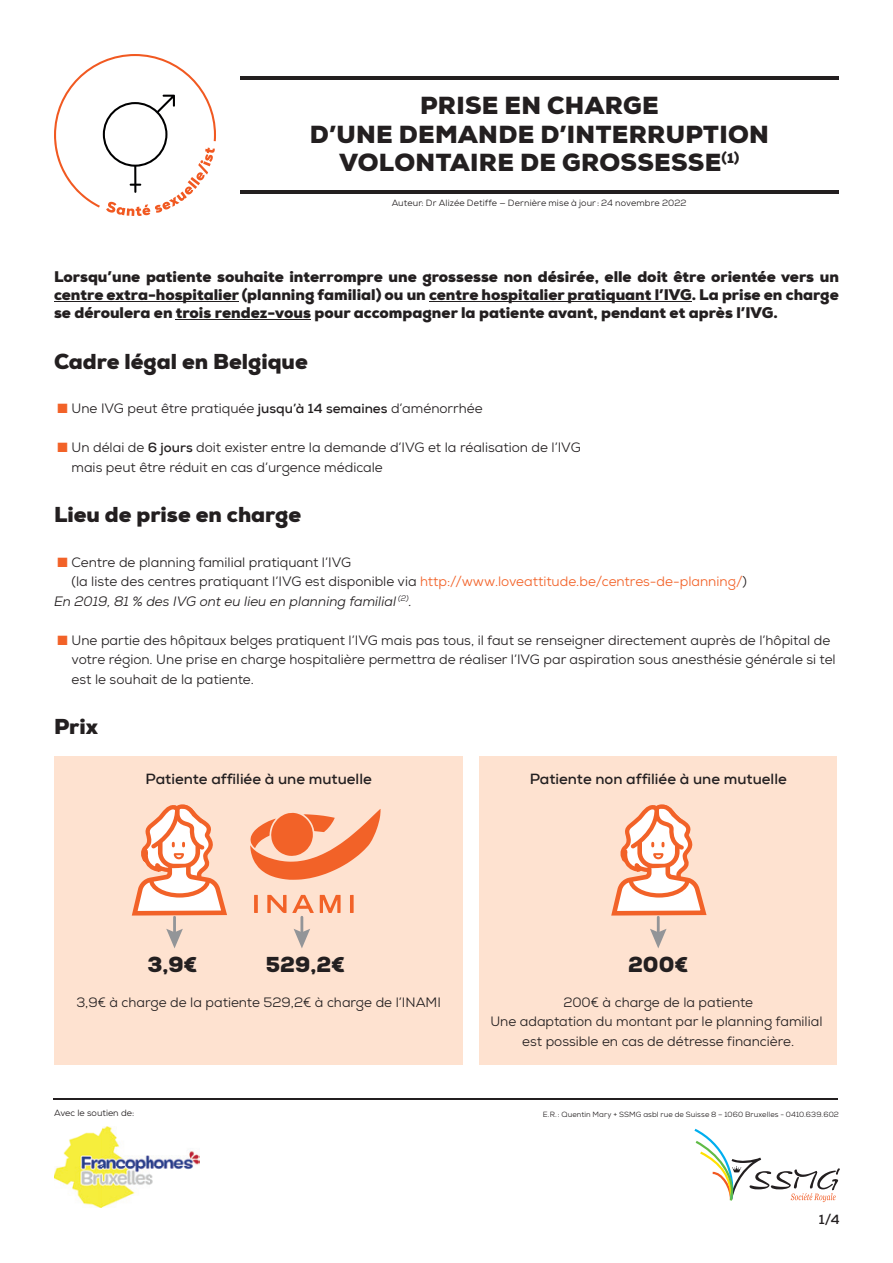
<style>
.page{position:relative;width:893px;height:1263px;background:#fff}
.page>*{position:absolute;margin:0;border:0;box-sizing:border-box;transform-origin:0 0}
.t1{font:900 24px/28.8px "Nexa";letter-spacing:.015em;color:#231f20;text-align:center}
.t2{font:900 21px "Nexa";color:#231f20}
.t3{font:900 15px/18px "Nexa";color:#231f20;text-align:justify}
.t4{font:700 15px "Nexa";color:#231f20}
.t5{font:13.5px/19.5px "Nexa";color:#231f20}
.t6{font:italic 13.5px "Nexa";color:#231f20}
.t7{font:700 13.5px "Nexa";color:#231f20}
.t8{font:9px "Nexa";letter-spacing:.01em;color:#231f20}
.t9{font:7.5px "Nexa";letter-spacing:.015em;color:#231f20}
.s1{color:#f26228}
.s2{font-weight:700}
</style>
<div class="page">
<svg style="left:694px;top:1129px;width:146px;height:73px"></svg>
<hr style="left:53px;top:1098px;width:785px;height:2px;background:#231f20">
<img style="left:54px;top:1127px;width:145px;height:80px">
<svg style="left:54px;top:54px;width:162px;height:162px"></svg>
<hr style="left:241px;top:191px;width:598px;height:3px;background:#231f20">
<hr style="left:241px;top:76px;width:598px;height:3px;background:#231f20">
<hr style="left:54px;top:301px;width:185px;height:1px;background:#231f20">
<hr style="left:429px;top:301px;width:263px;height:1px;background:#231f20">
<hr style="left:176px;top:319px;width:135px;height:1px;background:#231f20">
<div style="left:55px;top:756px;width:408px;height:308px;background:#fee2d0"></div>
<div style="left:479px;top:756px;width:358px;height:308px;background:#fee2d0"></div>
<svg style="left:131px;top:804px;width:96px;height:113px"></svg>
<svg style="left:611px;top:804px;width:96px;height:114px"></svg>
<hr style="left:173px;top:917px;width:3px;height:18px;background:#939598">
<svg style="left:166px;top:929px;width:17px;height:19px"></svg>
<svg style="left:250px;top:809px;width:131px;height:71px"></svg>
<svg style="left:320px;top:895px;width:21px;height:18px"></svg>
<svg style="left:267px;top:895px;width:47px;height:18px"></svg>
<svg style="left:254px;top:895px;width:4px;height:18px"></svg>
<svg style="left:350px;top:895px;width:4px;height:18px"></svg>
<hr style="left:300px;top:917px;width:3px;height:18px;background:#939598">
<svg style="left:294px;top:929px;width:16px;height:19px"></svg>
<hr style="left:657px;top:917px;width:3px;height:18px;background:#939598">
<svg style="left:650px;top:929px;width:17px;height:19px"></svg>
<h1 class="t1" style="left:310px;top:91px;width:460px">PRISE EN CHARGE<br>D’UNE DEMANDE D’INTERRUPTION<br>VOLONTAIRE DE GROSSESSE<sup>(1)</sup></h1>
<p class="t8" style="left:392px;top:197px;width:296px">Auteur: Dr Alizée Detiffe — Dernière mise à jour : 24 novembre 2022</p>
<p class="t3" style="left:54px;top:268px;width:786px">Lorsqu’une patiente souhaite interrompre une grossesse non désirée, elle doit être orientée vers un centre extra-hospitalier (planning familial) ou un centre hospitalier pratiquant l’IVG. La prise en charge se déroulera en trois rendez-vous pour accompagner la patiente avant, pendant et après l’IVG.</p>
<h2 class="t2" style="left:54px;top:347px;width:255px">Cadre légal en Belgique</h2>
<p class="t5" style="left:58px;top:399px;width:427px"><span class="s1">■</span> Une IVG peut être pratiquée <span class="s2">jusqu’à 14 semaines</span> d’aménorrhée</p>
<p class="t5" style="left:72px;top:438px;width:511px;text-indent:-14px"><span class="s1">■</span> Un délai de <span class="s2">6 jours</span> doit exister entre la demande d’IVG et la réalisation de l’IVG mais peut être réduit en cas d’urgence médicale</p>
<h2 class="t2" style="left:54px;top:501px;width:249px">Lieu de prise en charge</h2>
<p class="t5" style="left:58px;top:553px;width:295px"><span class="s1">■</span> Centre de planning familial pratiquant l’IVG</p>
<p class="t5" style="left:72px;top:572px;width:677px">(la liste des centres pratiquant l’IVG est disponible via <span class="s1">http://www.loveattitude.be/centres-de-planning/</span>)</p>
<p class="t6" style="left:54px;top:593px;width:359px">En 2019, 81 % des IVG ont eu lieu en planning familial <sup>(2)</sup>.</p>
<p class="t5" style="left:72px;top:631px;width:766px;text-indent:-14px"><span class="s1">■</span> Une partie des hôpitaux belges pratiquent l’IVG mais pas tous, il faut se renseigner directement auprès de l’hôpital de votre région. Une prise en charge hospitalière permettra de réaliser l’IVG par aspiration sous anesthésie générale si tel est le souhait de la patiente.</p>
<h2 class="t2" style="left:54px;top:713px;width:46px">Prix</h2>
<p class="t4" style="left:146px;top:769px;width:228px">Patiente affiliée à une mutuelle</p>
<p class="t4" style="left:530px;top:769px;width:259px">Patiente non affiliée à une mutuelle</p>
<h2 class="t2" style="left:147px;top:950px;width:52px">3,9€</h2>
<h2 class="t2" style="left:266px;top:950px;width:81px">529,2€</h2>
<h2 class="t2" style="left:628px;top:950px;width:62px">200€</h2>
<p class="t5" style="left:76px;top:992px;width:366px">3,9€ à charge de la patiente 529,2€ à charge de l’INAMI</p>
<p class="t5" style="left:490px;top:992px;width:334px;text-align:center">200€ à charge de la patiente<br>Une adaptation du montant par le planning familial est possible en cas de détresse financière.</p>
<p class="t8" style="left:54px;top:1107px;width:82px">Avec le soutien de:</p>
<p class="t9" style="left:543px;top:1110px;width:298px">E.R. : Quentin Mary + SSMG asbl rue de Suisse 8 – 1060 Bruxelles - 0410.639.602</p>
<p class="t7" style="left:819px;top:1211px;width:22px">1/4</p>
</div>
